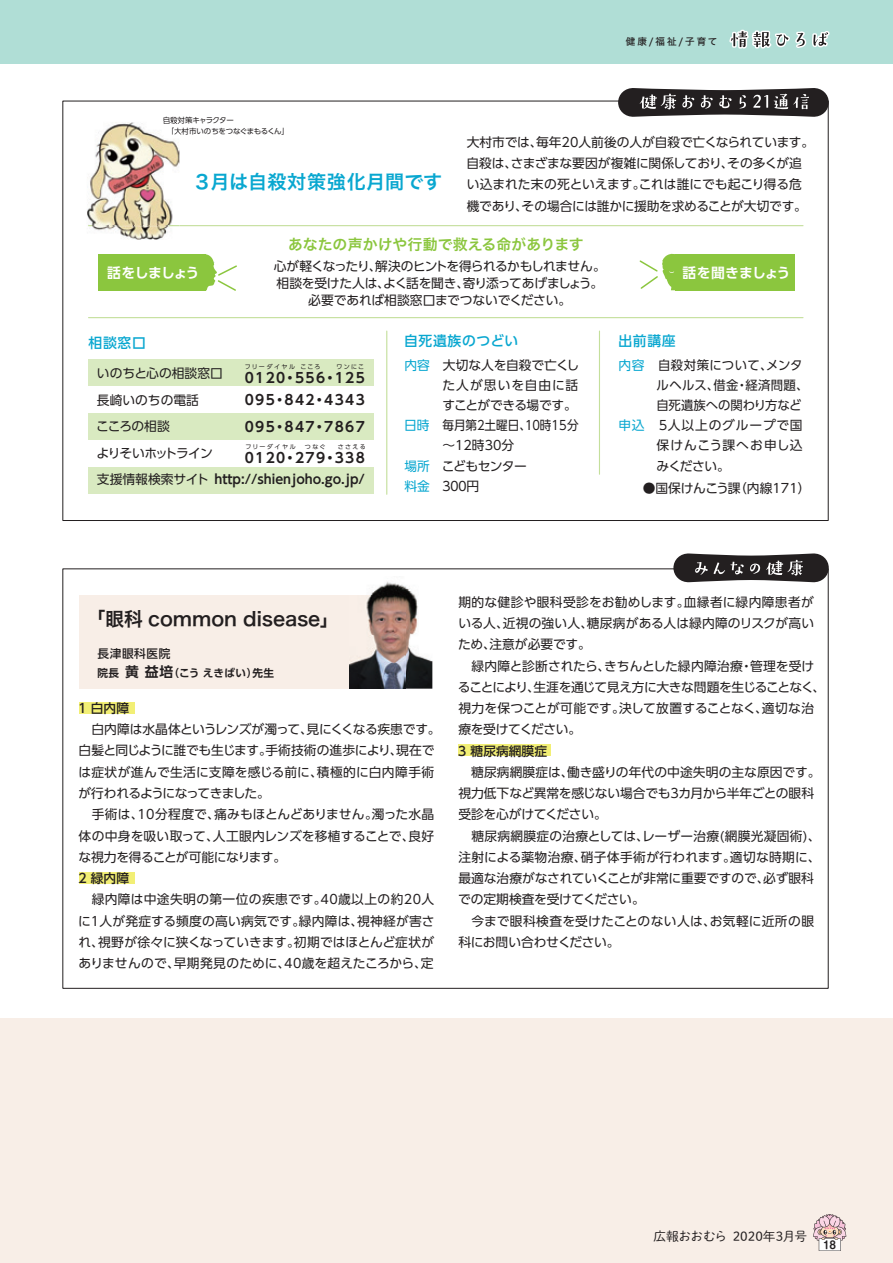
<style>
.page{position:relative;width:893px;height:1263px;background:#fff}
.page>*{position:absolute;margin:0;border:0;box-sizing:border-box;transform-origin:0 0}
.t1{font:19.2px "Hiragino Sans W6";letter-spacing:-.005em;color:#231f20}
.t2{font:19.2px "Hiragino Sans W6";letter-spacing:.005em;color:#09a7d0}
.t3{font:14.85px "Hiragino Sans W6";color:#8bc63e}
.t4{font:700 13.8px/22.4px "UD Shin Go Pr 6 De";letter-spacing:.1em;color:#231f20}
.t5{font:500 13.8px "UD Shin Go Pr 6";letter-spacing:.05em;color:#09a7d0}
.t6{font:700 13.8px "UD Shin Go Pr 6 De";color:#fff}
.t7{font:700 13.8px "UD Shin Go Pr 6 De";letter-spacing:-.035em;color:#fff}
.t8{font:12.75px/21.3px "UD Shin Go Pr 6";letter-spacing:-.005em;color:#231f20}
.t9{font:12.75px/17px "UD Shin Go Pr 6";letter-spacing:-.03em;color:#231f20;text-align:center}
.t10{font:700 12.75px "UD Shin Go Pr 6 De";color:#231f20}
.t11{font:12.75px "UD Shin Go Pr 6";letter-spacing:-.005em;color:#231f20;scale:.91 1}
.t12{font:500 12.75px "UD Shin Go Pr 6";color:#231f20}
.t13{font:12.75px "UD Shin Go Pr 6";letter-spacing:.03em;color:#231f20}
.t14{font:12.75px "UD Shin Go Pr 6";letter-spacing:.065em;color:#231f20}
.t15{font:12.75px "P Shuei M Go Std N L";letter-spacing:-.01em;color:#231f20}
.t16{font:12.75px "UD Shin Go Pr 6";letter-spacing:.025em;color:#231f20}
.t17{font:12.75px "UD Shin Go Pr 6";letter-spacing:.06em;color:#231f20}
.t18{font:12.75px "UD Shin Go Pr 6";letter-spacing:-.045em;color:#231f20}
.t19{font:12.75px "UD Shin Go Pr 6";letter-spacing:.075em;color:#231f20}
.t20{font:12.75px "UD Shin Go Pr 6";letter-spacing:-.05em;color:#231f20}
.t21{font:500 11.7px "UD Shin Go Pr 6";letter-spacing:.05em;color:#231f20}
.t22{font:700 10.65px "UD Shin Go Pr 6 De";letter-spacing:.04em;color:#231f20}
.t23{font:700 10.5px "Shin M Go Pro De";color:#231f20}
.t24{font:9.6px "Hiragino Sans W5";letter-spacing:.2em;color:#231f20}
.t25{font:7.5px/10.6px "UD Shin Go Pr 6";letter-spacing:-.03em;color:#231f20}
.t26{font:6px "UD Shin Go Pr 6";letter-spacing:.225em;color:#231f20}
.t27{font:6px "UD Shin Go Pr 6";letter-spacing:.25em;color:#231f20}
.s1{font-family:"UD Shin Go Pr 6";font-weight:400}
.s2{color:#09a7d0}
.s3{font-size:13.8px}
</style>
<div class="page">
<div style="left:0;top:1018px;width:893px;height:245px;background:#f8eee7"></div>
<div style="left:0;top:0;width:893px;height:64px;background:#b0ded6"></div>
<svg style="left:179px;top:225px;width:624px;height:1px"></svg>
<hr style="left:88px;top:317px;width:715px;height:1px;background:#c4df9b">
<hr style="left:386px;top:331px;width:1px;height:164px;background:#c4df9b">
<hr style="left:599px;top:331px;width:1px;height:144px;background:#c4df9b">
<div style="left:89px;top:359px;width:285px;height:27px;background:#d9eac1"></div>
<div style="left:89px;top:413px;width:285px;height:27px;background:#d9eac1"></div>
<div style="left:89px;top:468px;width:285px;height:26px;background:#d9eac1"></div>
<div style="left:98px;top:254px;width:107px;height:36px;background:#8bc63e"></div>
<div style="left:79px;top:595px;width:326px;height:94px;background:#f8eee7"></div>
<img style="left:371px;top:581px;width:61px;height:108px">
<img style="left:350px;top:595px;width:55px;height:94px">
<img style="left:87px;top:122px;width:92px;height:118px">
<img style="left:88px;top:225px;width:91px;height:1px">
<svg style="left:164px;top:122px;width:15px;height:2px"></svg>
<img style="left:163px;top:128px;width:16px;height:7px">
<svg style="left:205px;top:254px;width:32px;height:37px"></svg>
<div style="left:676px;top:254px;width:119px;height:36px;background:#8bc63e"></div>
<svg style="left:639px;top:253px;width:37px;height:37px"></svg>
<div style="left:459px;top:744px;width:92px;height:12px;background:#f2ef75"></div>
<div style="left:80px;top:702px;width:55px;height:12px;background:#f2ef75"></div>
<div style="left:80px;top:872px;width:55px;height:12px;background:#f2ef75"></div>
<svg style="left:673px;top:553px;width:156px;height:30px;background:#555252"></svg>
<svg style="left:618px;top:29px;width:212px;height:164px"></svg>
<svg style="left:813px;top:1214px;width:33px;height:37px"></svg>
<p class="t24" style="left:626px;top:33px;width:93px">健康/福祉/子育て</p>
<p class="t25" style="left:163px;top:115px;width:128px">自殺対策キャラクター<br>　「大村市いのちをつなぐまもるくん」</p>
<h1 class="t2" style="left:192px;top:164px;width:251px">３月は自殺対策強化月間です</h1>
<p class="t8" style="left:467px;top:131px;width:349px">大村市では、毎年20人前後の人が自殺で亡くなられています。自殺は、さまざまな要因が複雑に関係しており、その多くが追い込まれた末の死といえます。これは誰にでも起こり得る危機であり、その場合には誰かに援助を求めることが大切です。</p>
<p class="t3" style="left:288px;top:231px;width:297px">あなたの声かけや行動で救える命があります</p>
<p class="t9" style="left:274px;top:257px;width:334px">心が軽くなったり、解決のヒントを得られるかもしれません。相談を受けた人は、よく話を聞き、寄り添ってあげましょう。必要であれば相談窓口までつないでください。</p>
<p class="t7" style="left:107px;top:261px;width:94px">話をしましょう</p>
<p class="t6" style="left:682px;top:261px;width:109px">話を聞きましょう</p>
<p class="t5" style="left:89px;top:331px;width:59px">相談窓口</p>
<p class="t8" style="left:96px;top:360px;width:128px;line-height:26.5px">いのちと心の相談窓口長崎いのちの電話<br>こころの相談<br>よりそいホットライン</p>
<p class="t10" style="left:97px;top:469px;width:269px"><span class="s1">支援情報検索サイト</span> http://shienjoho.go.jp/</p>
<p class="t26" style="left:245px;top:362px;width:77px">フリーダイヤル こころ</p>
<p class="t26" style="left:336px;top:362px;width:29px">ワンにこ</p>
<p class="t4" style="left:245px;top:366px;width:122px">0120・556・125<br>095・842・4343</p>
<p class="t4" style="left:245px;top:415px;width:122px">095・847・7867</p>
<p class="t4" style="left:245px;top:446px;width:122px">0120・279・338</p>
<p class="t27" style="left:245px;top:442px;width:52px">フリーダイヤル</p>
<p class="t26" style="left:305px;top:442px;width:22px">つなぐ</p>
<p class="t26" style="left:338px;top:442px;width:30px">ささえる</p>
<p class="t5" style="left:404px;top:329px;width:116px">自死遺族のつどい</p>
<p class="t8" style="left:404px;top:354px;width:176px"><span class="s2">内容</span>　大切な人を自殺で亡くし</p>
<p class="t19" style="left:442px;top:375px;width:137px">た人が思いを自由に話</p>
<p class="t18" style="left:442px;top:395px;width:136px">すことができる場です。</p>
<p class="t11" style="left:404px;top:415px;width:193px"><span class="s2">日時</span> 毎月第２土曜日、１０時15分</p>
<p class="t8" style="left:442px;top:434px;width:73px">～12時30分</p>
<p class="t20" style="left:404px;top:455px;width:124px"><span class="s2">場所</span>　こどもセンター</p>
<p class="t8" style="left:404px;top:475px;width:76px"><span class="s2">料金</span>　３００円</p>
<p class="t5" style="left:618px;top:329px;width:59px">出前講座</p>
<p class="t13" style="left:618px;top:354px;width:186px"><span class="s2">内容</span> 自殺対策について、メンタ</p>
<p class="t16" style="left:657px;top:375px;width:153px">ルヘルス、借金・経済問題、</p>
<p class="t8" style="left:656px;top:394px;width:146px">自死遺族への関わり方など</p>
<p class="t14" style="left:618px;top:415px;width:186px"><span class="s2">申込</span>　５人以上のグループで国</p>
<p class="t17" style="left:657px;top:435px;width:147px">保けんこう課へお申し込</p>
<p class="t8" style="left:657px;top:455px;width:75px">みください。</p>
<p class="t8" style="left:643px;top:477px;width:169px">●国保けんこう課（内線171）</p>
<h1 class="t1" style="left:86px;top:601px;width:254px">「眼科 common disease」</h1>
<p class="t21" style="left:97px;top:644px;width:75px">長津眼科医院</p>
<p class="t22" style="left:97px;top:664px;width:178px">院長<span class="s3">黄 益培</span>（こう えきばい）先生</p>
<p class="t12" style="left:76px;top:698px;width:54px">１ 白内障</p>
<p class="t8" style="left:78px;top:718px;width:364px">　白内障は水晶体というレンズが濁って、見にくくなる疾患です。白髪と同じように誰でも生じます。手術技術の進歩により、現在では症状が進んで生活に支障を感じる前に、積極的に白内障手術が行われるようになってきました。<br>　手術は、10分程度で、痛みもほとんどありません。濁った水晶体の中身を吸い取って、人工眼内レンズを移植することで、良好な視力を得ることが可能になります。</p>
<p class="t12" style="left:76px;top:868px;width:54px">２ 緑内障</p>
<p class="t8" style="left:78px;top:888px;width:358px;text-align:justify">　緑内障は中途失明の第一位の疾患です。40歳以上の約20人に1人が発症する頻度の高い病気です。緑内障は、視神経が害され、視野が徐々に狭くなっていきます。初期ではほとんど症状がありませんので、早期発見のために、40歳を超えたころから、定</p>
<p class="t8" style="left:458px;top:591px;width:369px">期的な健診や眼科受診をお勧めします。血縁者に緑内障患者がいる人、近視の強い人、糖尿病がある人は緑内障のリスクが高いため、注意が必要です。<br>　緑内障と診断されたら、きちんとした緑内障治療・管理を受けることにより、生涯を通じて見え方に大きな問題を生じることなく、視力を保つことが可能です。決して放置することなく、適切な治療を受けてください。</p>
<p class="t12" style="left:456px;top:740px;width:93px">３ 糖尿病網膜症</p>
<p class="t8" style="left:458px;top:761px;width:364px">　糖尿病網膜症は、働き盛りの年代の中途失明の主な原因です。視力低下など異常を感じない場合でも3カ月から半年ごとの眼科受診を心がけてください。<br>　糖尿病網膜症の治療としては、レーザー治療(網膜光凝固術)、注射による薬物治療、硝子体手術が行われます。適切な時期に、最適な治療がなされていくことが非常に重要ですので、必ず眼科での定期検査を受けてください。<br>　今まで眼科検査を受けたことのない人は、お気軽に近所の眼科にお問い合わせください。</p>
<p class="t15" style="left:653px;top:1227px;width:155px">広報おおむら 2020年3月号</p>
<p class="t23" style="left:823px;top:1236px;width:15px">18</p>
</div>
